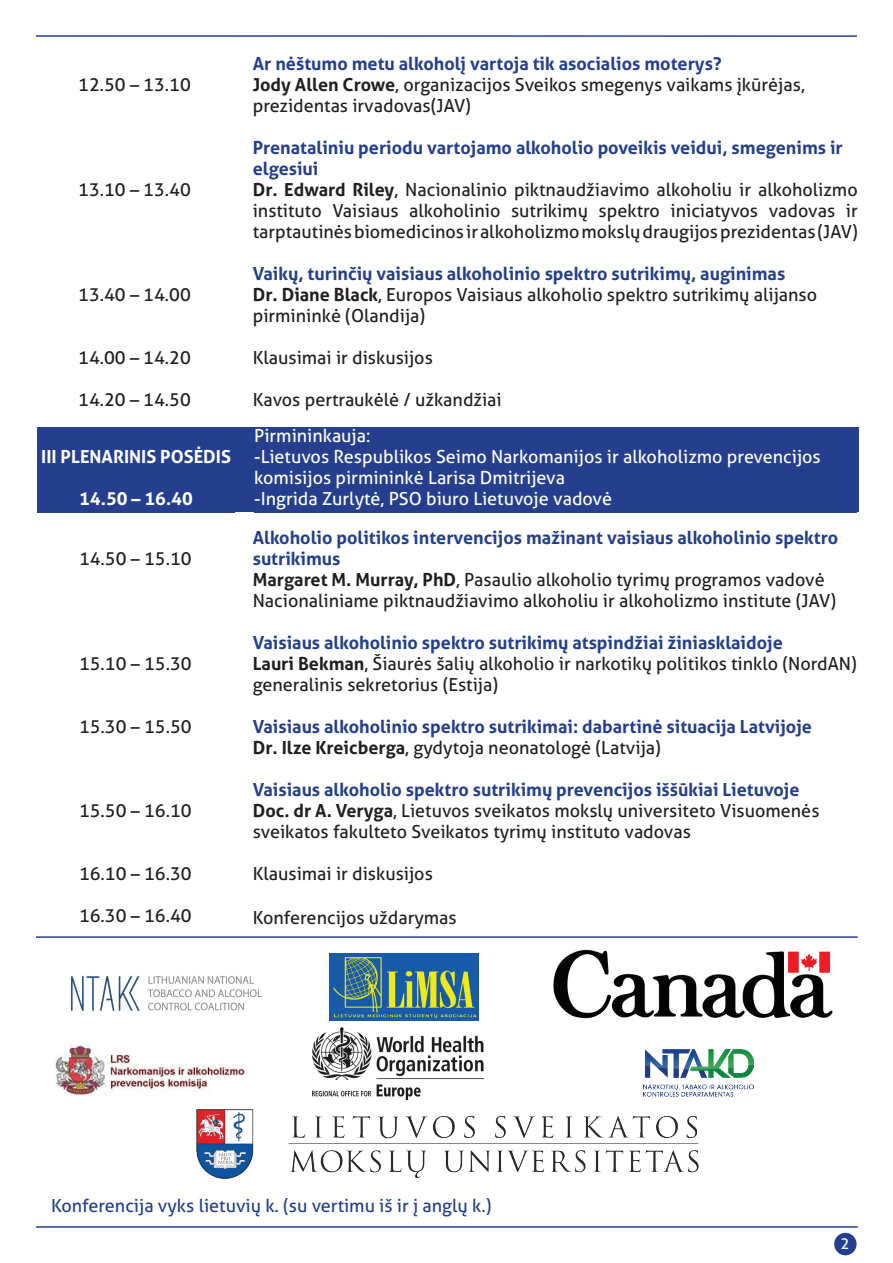
<style>
.page{position:relative;width:893px;height:1263px;background:#fff}
.page>*{position:absolute;margin:0;border:0;box-sizing:border-box;transform-origin:0 0}
.t1{font:18px/21px "Aller";color:#231f20}
.t2{font:18px/21px "Aller";color:#fff}
.t3{font:700 18px/21px "Aller";color:#253f8e}
.t4{font:18px "Aller";color:#253f8e}
.t5{font:700 18px "Aller";color:#fff}
.t6{font:15px "Aller";color:#fff}
.s1{font-weight:700;color:#253f8e}
.s2{font-weight:700}
.s3{color:#231f20}
.s4{font-weight:400;color:#231f20}
</style>
<div class="page">
<div style="left:37px;top:428px;width:821px;height:84px;background:#253f8e"></div>
<div style="left:835px;top:1233px;width:21px;height:21px;background:#253f8e;border-radius:50%"></div>
<div style="left:834px;top:1233px;width:22px;height:22px;border:2px solid #253f8e;border-radius:50%"></div>
<hr style="left:36px;top:936px;width:822px;height:2px;background:#253f8e">
<img style="left:329px;top:953px;width:149px;height:67px">
<img style="left:643px;top:1049px;width:110px;height:48px">
<img style="left:313px;top:1028px;width:170px;height:72px">
<img style="left:55px;top:1044px;width:191px;height:52px">
<img style="left:553px;top:949px;width:280px;height:70px">
<hr style="left:36px;top:35px;width:821px;height:2px;background:#253f8e">
<hr style="left:36px;top:1226px;width:822px;height:2px;background:#253f8e">
<img style="left:70px;top:976px;width:192px;height:35px">
<img style="left:197px;top:1110px;width:502px;height:69px">
<p class="t1" style="left:78px;top:74px;width:114px">12.50 – 13.10</p>
<p class="t1" style="left:78px;top:179px;width:114px">13.10 – 13.40</p>
<p class="t1" style="left:78px;top:284px;width:114px">13.40 – 14.00</p>
<p class="t1" style="left:78px;top:347px;width:114px">14.00 – 14.20</p>
<p class="t1" style="left:78px;top:389px;width:114px">14.20 – 14.50</p>
<p class="t5" style="left:41px;top:446px;width:191px">III PLENARINIS POSĖDIS</p>
<p class="t5" style="left:79px;top:488px;width:115px">14.50 – 16.40</p>
<p class="t1" style="left:79px;top:548px;width:114px">14.50 – 15.10</p>
<p class="t1" style="left:79px;top:653px;width:114px">15.10 – 15.30</p>
<p class="t1" style="left:79px;top:716px;width:114px">15.30 – 15.50</p>
<p class="t1" style="left:79px;top:800px;width:114px">15.50 – 16.10</p>
<p class="t1" style="left:79px;top:863px;width:114px">16.10 – 16.30</p>
<p class="t1" style="left:79px;top:905px;width:114px">16.30 – 16.40</p>
<p class="t1" style="left:253px;top:53px;width:554px"><span class="s1">Ar nėštumo metu alkoholį vartoja tik asocialios moterys?<br></span><span class="s2">Jody Allen Crowe</span>, organizacijos Sveikos smegenys vaikams įkūrėjas, prezidentas irvadovas(JAV)</p>
<p class="t1" style="left:253px;top:137px;width:606px"><span class="s1">Prenataliniu periodu vartojamo alkoholio poveikis veidui, smegenims ir elgesiui<br></span><span class="s2">Dr. Edward Riley</span>, Nacionalinio piktnaudžiavimo alkoholiu ir alkoholizmo instituto Vaisiaus alkoholinio sutrikimų spektro iniciatyvos vadovas ir tarptautinės biomedicinos ir alkoholizmo mokslų draugijos prezidentas (JAV)</p>
<p class="t1" style="left:253px;top:263px;width:566px"><span class="s1">Vaikų, turinčių vaisiaus alkoholinio spektro sutrikimų, auginimas<br></span><span class="s2">Dr. Diane Black</span>, Europos Vaisiaus alkoholio spektro sutrikimų alijanso pirmininkė (Olandija)</p>
<p class="t1" style="left:253px;top:347px;width:182px">Klausimai ir diskusijos</p>
<p class="t1" style="left:253px;top:389px;width:251px">Kavos pertraukėlė / užkandžiai</p>
<p class="t2" style="left:254px;top:425px;width:568px">Pirmininkauja:<br>-Lietuvos Respublikos Seimo Narkomanijos ir alkoholizmo prevencijos komisijos pirmininkė Larisa Dmitrijeva<br>-Ingrida Zurlytė, PSO biuro Lietuvoje vadovė</p>
<p class="t1" style="left:253px;top:527px;width:587px"><span class="s1">Alkoholio politikos intervencijos mažinant vaisiaus alkoholinio spektro sutrikimus<br></span><span class="s2">Margaret M. Murray, PhD</span>, Pasaulio alkoholio tyrimų programos vadovė Nacionaliniame piktnaudžiavimo alkoholiu ir alkoholizmo institute (JAV)</p>
<p class="t1" style="left:253px;top:632px;width:606px"><span class="s1">Vaisiaus alkoholinio spektro sutrikimų atspindžiai žiniasklaidoje<br></span><span class="s2">Lauri Bekman</span>, Šiaurės šalių alkoholio ir narkotikų politikos tinklo (NordAN) generalinis sekretorius (Estija)</p>
<p class="t3" style="left:253px;top:716px;width:561px">Vaisiaus alkoholinio spektro sutrikimai: dabartinė situacija Latvijoje<br><span class="s3">Dr. Ilze Kreicberga</span><span class="s4">, gydytoja neonatologė (Latvija)</span></p>
<p class="t1" style="left:253px;top:779px;width:568px"><span class="s1">Vaisiaus alkoholio spektro sutrikimų prevencijos iššūkiai Lietuvoje<br></span><span class="s2">Doc. dr A. Veryga</span>, Lietuvos sveikatos mokslų universiteto Visuomenės sveikatos fakulteto Sveikatos tyrimų instituto vadovas</p>
<p class="t1" style="left:253px;top:863px;width:182px">Klausimai ir diskusijos</p>
<p class="t1" style="left:253px;top:907px;width:206px">Konferencijos uždarymas</p>
<p class="t4" style="left:51px;top:1195px;width:442px">Konferencija vyks lietuvių k. (su vertimu iš ir į anglų k.)</p>
<p class="t6" style="left:840px;top:1234px;width:10px">2</p>
</div>
